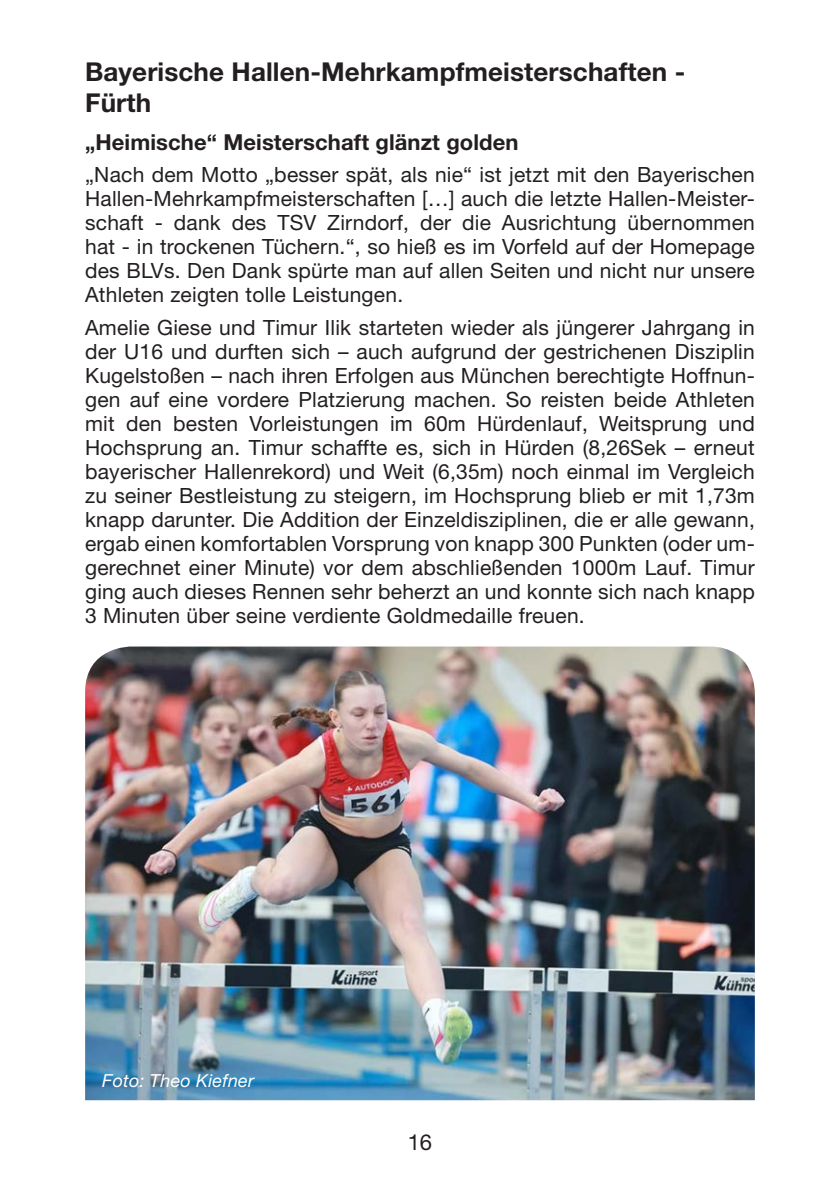
<style>
.page{position:relative;width:840px;height:1191px;background:#fff}
.page>*{position:absolute;margin:0;border:0;box-sizing:border-box;transform-origin:0 0}
.t1{font:700 26px/31.2px "Helvetica Neue LT Std";letter-spacing:.005em;color:#231f20}
.t2{font:700 22px "Helvetica Neue LT Std";letter-spacing:.005em;color:#231f20}
.t3{font:22px "Helvetica Neue LT Std";color:#231f20}
.t4{font:21px/24px "Helvetica Neue LT Std";letter-spacing:.01em;color:#231f20;text-align:justify}
.t5{font:italic 18px "Helvetica Neue LT Std";letter-spacing:.01em;color:#fff}
</style>
<div class="page">
<img style="left:85px;top:646px;width:669px;height:454px">
<p class="t1" style="left:85px;top:55px;width:601px">Bayerische Hallen-Mehrkampfmeisterschaften -<br>Fürth</p>
<p class="t2" style="left:85px;top:128px;width:435px">„Heimische“ Meisterschaft glänzt golden</p>
<p class="t4" style="left:85px;top:163px;width:670px">„Nach dem Motto „besser spät, als nie“ ist jetzt mit den Bayerischen Hallen-Mehrkampfmeisterschaften […] auch die letzte Hallen-Meister&shy;schaft - dank des TSV Zirndorf, der die Ausrichtung übernommen hat - in trockenen Tüchern.“, so hieß es im Vorfeld auf der Homepage des BLVs. Den Dank spürte man auf allen Seiten und nicht nur unsere Athleten zeigten tolle Leistungen.</p>
<p class="t4" style="left:85px;top:315px;width:671px">Amelie Giese und Timur Ilik starteten wieder als jüngerer Jahrgang in der U16 und durften sich – auch aufgrund der gestrichenen Disziplin Kugelstoßen – nach ihren Erfolgen aus München berechtigte Hoffnun&shy;gen auf eine vordere Platzierung machen. So reisten beide Athleten mit den besten Vorleistungen im 60m Hürdenlauf, Weitsprung und Hochsprung an. Timur schaffte es, sich in Hürden (8,26Sek – erneut bayerischer Hallenrekord) und Weit (6,35m) noch einmal im Vergleich zu seiner Bestleistung zu steigern, im Hochsprung blieb er mit 1,73m knapp darunter. Die Addition der Einzeldisziplinen, die er alle gewann, ergab einen komfortablen Vorsprung von knapp 300 Punkten (oder um&shy;gerechnet einer Minute) vor dem abschließenden 1000m Lauf. Timur ging auch dieses Rennen sehr beherzt an und konnte sich nach knapp 3 Minuten über seine verdiente Goldmedaille freuen.</p>
<p class="t5" style="left:102px;top:1069px;width:153px">Foto: Theo Kiefner</p>
<p class="t3" style="left:407px;top:1129px;width:26px">16</p>
</div>
